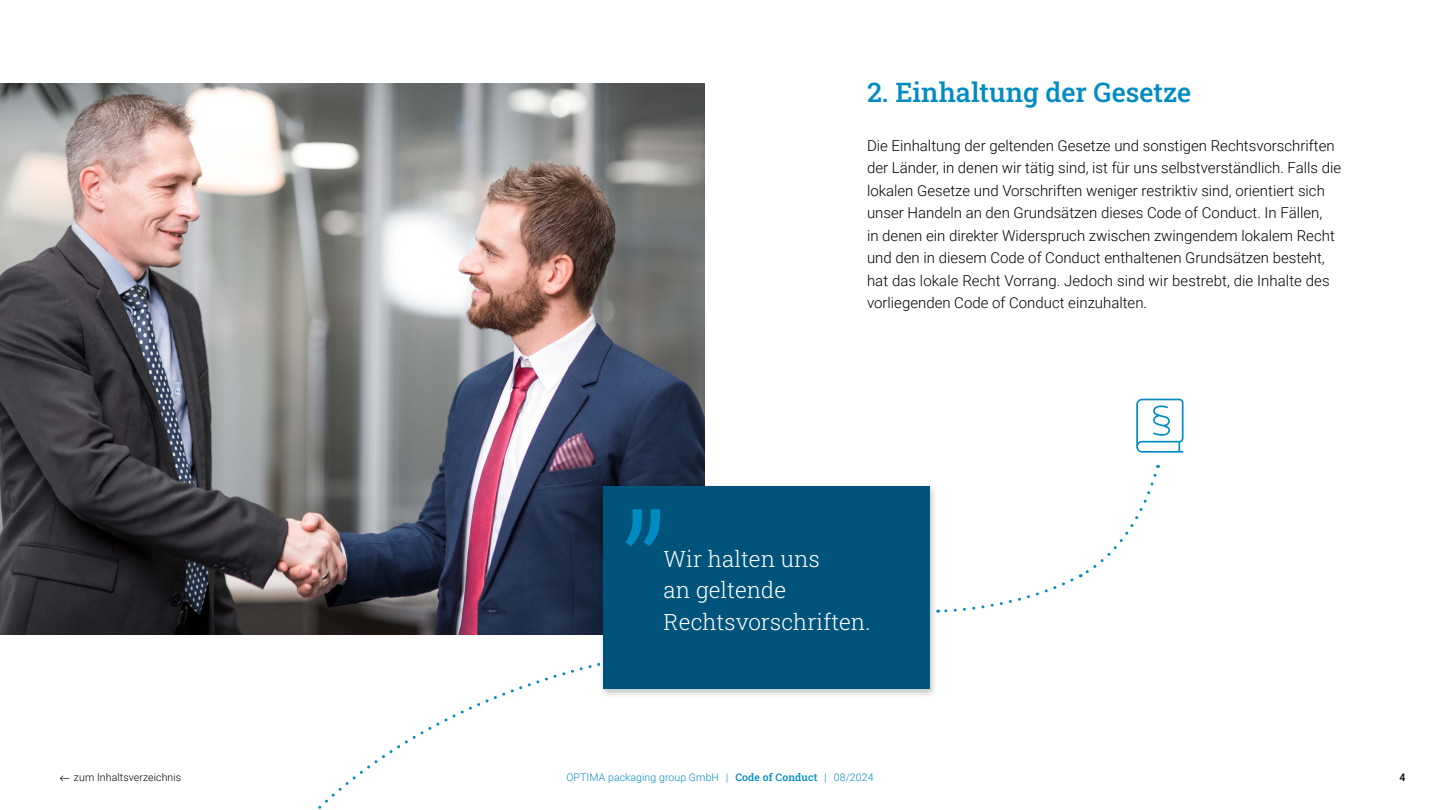
<style>
.page{position:relative;width:1440px;height:810px;background:#fff}
.page>*{position:absolute;margin:0;border:0;box-sizing:border-box;transform-origin:0 0}
.t1{font:500 27px "Roboto Slab";color:#008cc2}
.t2{font:300 22.5px/31.5px "Roboto Slab";color:#fff}
.t3{font:300 15px/22.5px "Roboto";color:#000}
.t4{font:300 10.5px "Roboto";letter-spacing:.01em;color:#008cc2}
.t5{font:300 10.5px "Roboto";letter-spacing:.01em;color:#000}
.t6{font:500 10.5px "Roboto";color:#000}
.s1{font-family:"Roboto Slab"}
.s2{font-family:"Roboto Slab";font-weight:500}
</style>
<div class="page">
<img style="left:0;top:83px;width:705px;height:551px">
<svg style="left:938px;top:465px;width:221px;height:148px"></svg>
<svg style="left:318px;top:663px;width:280px;height:146px"></svg>
<div style="left:598px;top:483px;width:340px;height:215px;background:#000;opacity:.25"></div>
<div style="left:603px;top:487px;width:327px;height:202px;background:#00547c"></div>
<svg style="left:625px;top:509px;width:35px;height:37px"></svg>
<h1 class="t1" style="left:867px;top:74px;width:326px">2. Einhaltung der Gesetze</h1>
<p class="t3" style="left:867px;top:134px;width:476px">Die Einhaltung der geltenden Gesetze und sonstigen Rechtsvorschriften der Länder, in denen wir tätig sind, ist für uns selbstverständlich. Falls die lokalen Gesetze und Vorschriften weniger restriktiv sind, orientiert sich unser Handeln an den Grundsätzen dieses Code of Conduct. In Fällen,<br>in denen ein direkter Widerspruch zwischen zwingendem lokalem Recht und den in diesem Code of Conduct enthaltenen Grundsätzen besteht, hat das lokale Recht Vorrang. Jedoch sind wir bestrebt, die Inhalte des vorliegenden Code of Conduct einzuhalten.</p>
<h2 class="t2" style="left:664px;top:542px;width:209px">Wir halten uns<br>an geltende<br>Rechtsvorschriften.</h2>
<p class="t5" style="left:74px;top:770px;width:109px">zum Inhaltsverzeichnis</p>
<p class="t4" style="left:566px;top:770px;width:309px">OPTIMA packaging group GmbH <span class="s1">|</span> <span class="s2">Code of Conduct</span> <span class="s1">|</span> 08/2024</p>
<p class="t6" style="left:1400px;top:770px;width:7px">4</p>
</div>
